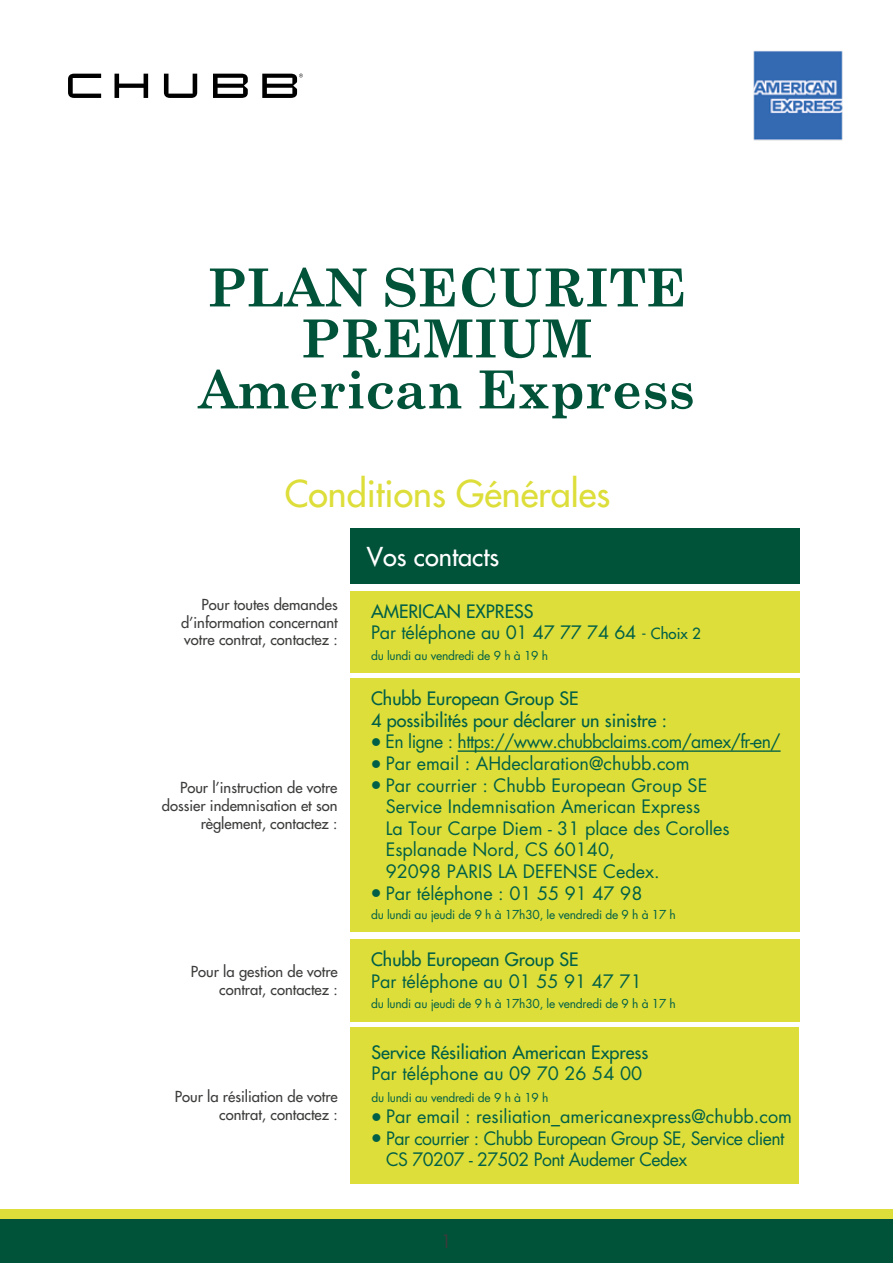
<style>
.page{position:relative;width:893px;height:1263px;background:#fff}
.page>*{position:absolute;margin:0;border:0;box-sizing:border-box;transform-origin:0 0}
.t1{font:700 52.5px/51px "Century Schoolbook";color:#005239;text-align:center}
.t2{font:36px "Futura";color:#ddde3a}
.t3{font:25.35px "Futura";color:#fff}
.t4{font:18px/21.6px "Futura";color:#005f47}
.t5{font:18px/21.6px "Futura";letter-spacing:-.03em;color:#005f47}
.t6{font:18px/21.6px "Futura";color:#005f47}
.t7{font:18px "Futura";color:#3c3c3b}
.t8{font:14.85px/17.7px "Futura";color:#3c3c3b;text-align:right}
.t9{font:12px "Futura";letter-spacing:-.02em;color:#005f47}
.s1{font-style:inherit}
.s2{font-size:15px}
</style>
<div class="page">
<div style="left:0;top:1219px;width:893px;height:44px;background:#005239"></div>
<div style="left:0;top:1209px;width:893px;height:10px;background:#ddde3a"></div>
<svg style="left:68px;top:74px;width:235px;height:24px"></svg>
<div style="left:350px;top:528px;width:449px;height:56px;background:#005239"></div>
<div style="left:350px;top:678px;width:449px;height:254px;background:#ddde3a"></div>
<hr style="left:458px;top:750px;width:323px;height:2px;background:#005f47">
<div style="left:350px;top:591px;width:449px;height:81px;background:#ddde3a"></div>
<div style="left:350px;top:939px;width:449px;height:83px;background:#ddde3a"></div>
<div style="left:350px;top:1027px;width:449px;height:157px;background:#ddde3a"></div>
<img style="left:753px;top:51px;width:90px;height:90px">
<h1 class="t1" style="left:198px;top:262px;width:498px">PLAN SECURITE<br>PREMIUM<br>American Express</h1>
<h2 class="t2" style="left:285px;top:470px;width:327px">Conditions Générales</h2>
<p class="t8" style="left:181px;top:595px;width:158px;text-align:justify;text-indent:20px">Pour toutes demandes d’information concernant votre contrat, contactez :</p>
<p class="t8" style="left:162px;top:779px;width:177px">Pour l’instruction de votre dossier indemnisation et son règlement, contactez :</p>
<p class="t8" style="left:191px;top:963px;width:148px">Pour la gestion de votre contrat, contactez :</p>
<p class="t8" style="left:175px;top:1088px;width:164px">Pour la résiliation de votre contrat, contactez :</p>
<h3 class="t3" style="left:367px;top:540px;width:134px">Vos contacts</h3>
<p class="t4" style="left:371px;top:600px;width:331px;line-height:21.1px"><span class="s1">AMERICAN EXPRESS<br></span>Par téléphone au 01 47 77 74 64 <span class="s2">- Choix 2</span></p>
<p class="t9" style="left:371px;top:647px;width:179px">du lundi au vendredi de 9 h à 19 h</p>
<p class="t6" style="left:371px;top:688px;width:297px">Chubb European Group SE<br>4 possibilités pour déclarer un sinistre :</p>
<p class="t5" style="left:371px;top:731px;width:411px">● En ligne : https://www.chubbclaims.com/amex/fr-en/</p>
<p class="t4" style="left:371px;top:752px;width:320px">● Par email : AHdeclaration@chubb.com</p>
<p class="t4" style="left:386px;top:774px;width:345px;text-indent:-15px">● Par courrier : Chubb European Group SE Service Indemnisation American Express<br>La Tour Carpe Diem - 31 place des Corolles Esplanade Nord, CS 60140,<br>92098 PARIS LA DEFENSE Cedex.</p>
<p class="t4" style="left:371px;top:882px;width:273px">● Par téléphone : 01 55 91 47 98</p>
<p class="t9" style="left:371px;top:906px;width:306px">du lundi au jeudi de 9 h à 17h30, le vendredi de 9 h à 17 h</p>
<p class="t6" style="left:371px;top:949px;width:209px">Chubb European Group SE</p>
<p class="t4" style="left:371px;top:970px;width:272px">Par téléphone au 01 55 91 47 71</p>
<p class="t9" style="left:371px;top:995px;width:306px">du lundi au jeudi de 9 h à 17h30, le vendredi de 9 h à 17 h</p>
<p class="t6" style="left:371px;top:1041px;width:278px">Service Résiliation American Express</p>
<p class="t4" style="left:371px;top:1063px;width:272px">Par téléphone au 09 70 26 54 00</p>
<p class="t9" style="left:371px;top:1089px;width:179px">du lundi au vendredi de 9 h à 19 h</p>
<p class="t4" style="left:371px;top:1105px;width:422px">● Par email : resiliation_americanexpress@chubb.com</p>
<p class="t5" style="left:386px;top:1127px;width:400px;text-indent:-15px">● Par courrier : Chubb European Group SE, Service client<br>CS 70207 - 27502 Pont Audemer Cedex</p>
<p class="t7" style="left:441px;top:1229px;width:13px">1</p>
</div>
